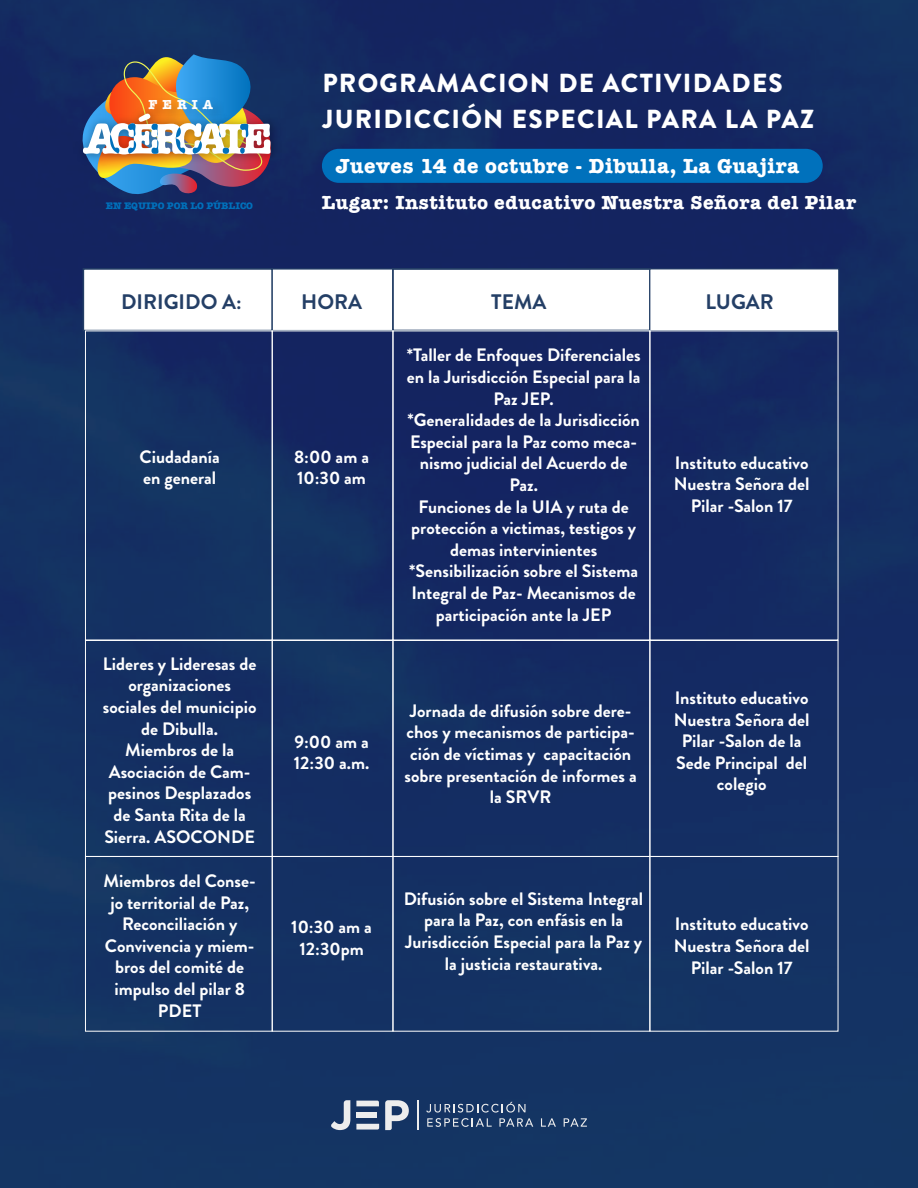
<style>
.page{position:relative;width:918px;height:1188px;background:#fff}
.page>*{position:absolute;margin:0;border:0;box-sizing:border-box;transform-origin:0 0}
.t1{font:900 26.1px/36.5px "Brandon Grotesque";letter-spacing:.05em;color:#fff}
.t2{font:700 21px "American Typewriter";letter-spacing:.03em;color:#fff}
.t3{font:700 21px "Brandon Grotesque";color:#243f66}
.t4{font:700 19.5px "American Typewriter";letter-spacing:.03em;color:#fff}
.t5{font:700 18px/21.6px "Brandon Grotesque";color:#fff;text-align:center}
.t6{font:700 13.35px "American Typewriter";letter-spacing:.4em;color:#fff;scale:.94 1}
.t7{font:700 9.75px "American Typewriter";color:#0071bc}
</style>
<div class="page">
<img style="left:0;top:0;width:918px;height:1188px">
<img style="left:30px;top:70px;width:297px;height:139px">
<img style="left:55px;top:54px;width:216px;height:142px">
<img style="left:139px;top:89px;width:101px;height:47px">
<div style="left:322px;top:149px;width:501px;height:34px;background:#0071bc;border-radius:17px"></div>
<svg style="left:331px;top:1100px;width:19px;height:30px"></svg>
<svg style="left:385px;top:1100px;width:24px;height:30px"></svg>
<svg style="left:356px;top:1101px;width:23px;height:5px"></svg>
<svg style="left:356px;top:1124px;width:23px;height:6px"></svg>
<div style="left:356px;top:1112px;width:21px;height:6px;background:#ededed"></div>
<svg style="left:426px;top:1102px;width:107px;height:25px;background:#3d577d"></svg>
<svg style="left:541px;top:1118px;width:15px;height:9px"></svg>
<svg style="left:564px;top:1118px;width:23px;height:9px"></svg>
<hr style="left:417px;top:1100px;width:1px;height:30px;background:#ededed">
<div style="left:83px;top:268px;width:190px;height:63px;background:#fff;border:2px solid #243f66"></div>
<div style="left:272px;top:268px;width:122px;height:63px;background:#fff;border:1px solid #243f66"></div>
<div style="left:392px;top:268px;width:259px;height:63px;background:#fff;border:2px solid #243f66"></div>
<div style="left:650px;top:269px;width:189px;height:62px;background:#fff"></div>
<div style="left:85px;top:331px;width:188px;height:309px;border:1px solid #fff"></div>
<div style="left:272px;top:331px;width:121px;height:309px;border:1px solid #fff"></div>
<div style="left:85px;top:640px;width:188px;height:217px;border:1px solid #fff"></div>
<div style="left:272px;top:640px;width:121px;height:217px;border:1px solid #fff"></div>
<div style="left:393px;top:640px;width:257px;height:217px;border:1px solid #fff"></div>
<div style="left:85px;top:856px;width:188px;height:176px;border:1px solid #fff"></div>
<div style="left:272px;top:856px;width:121px;height:176px;border:1px solid #fff"></div>
<div style="left:393px;top:856px;width:257px;height:176px;border:1px solid #fff"></div>
<p class="t6" style="left:148px;top:97px;width:70px">FERIA</p>
<p class="t7" style="left:106px;top:200px;width:149px">EN EQUIPO POR LO PÚBLICO</p>
<h1 class="t1" style="left:322px;top:65px;width:493px">PROGRAMACION DE ACTIVIDADES<br>JURIDICCIÓN ESPECIAL PARA LA PAZ</h1>
<p class="t2" style="left:335px;top:153px;width:465px">Jueves 14 de octubre - Dibulla, La Guajira</p>
<p class="t4" style="left:322px;top:190px;width:536px">Lugar: Instituto educativo Nuestra Señora del Pilar</p>
<p class="t3" style="left:121px;top:287px;width:122px">DIRIGIDO A:</p>
<p class="t3" style="left:301px;top:287px;width:62px">HORA</p>
<p class="t3" style="left:491px;top:287px;width:57px">TEMA</p>
<p class="t3" style="left:706px;top:287px;width:70px">LUGAR</p>
<p class="t5" style="left:140px;top:446px;width:82px;text-align:left">Ciudadanía en general</p>
<p class="t5" style="left:103px;top:653px;width:155px">Lideres y Lideresas de organizaciones sociales del municipio de Dibulla.<br>Miembros de la<br>Asociación de Cam&shy;pesinos Desplazados de Santa Rita de la<br>Sierra. ASOCONDE</p>
<p class="t5" style="left:104px;top:870px;width:154px">Miembros del Conse&shy;jo territorial de Paz,<br>Reconciliación y<br>Convivencia y miem&shy;bros del comité de impulso del pilar 8<br>PDET</p>
<p class="t5" style="left:294px;top:446px;width:76px;text-align:left">8:00 am a<br>10:30 am</p>
<p class="t5" style="left:294px;top:731px;width:77px;text-align:left">9:00 am a<br>12:30 a.m.</p>
<p class="t5" style="left:407px;top:345px;width:235px">*Taller de Enfoques Diferenciales en la Jurisdicción Especial para la<br>Paz JEP.<br>*Generalidades de la Jurisdicción<br>Especial para la Paz como meca&shy;nismo judicial del Acuerdo de<br>Paz.<br>Funciones de la UIA y ruta de protección a victimas, testigos y demas intervinientes *Sensibilización sobre el Sistema<br>Integral de Paz- Mecanismos de participación ante la JEP</p>
<p class="t5" style="left:405px;top:700px;width:234px">Jornada de difusión sobre dere&shy;chos y mecanismos de participa&shy;ción de víctimas y capacitación sobre presentación de informes a la SRVR</p>
<p class="t5" style="left:674px;top:452px;width:137px">Instituto educativo<br>Nuestra Señora del<br>Pilar -Salon 17</p>
<p class="t5" style="left:674px;top:687px;width:137px">Instituto educativo<br>Nuestra Señora del<br>Pilar -Salon de la<br>Sede Principal del colegio</p>
<p class="t5" style="left:291px;top:917px;width:82px">10:30 am a<br>12:30pm</p>
<p class="t5" style="left:404px;top:888px;width:241px">Difusión sobre el Sistema Integral para la Paz, con enfásis en la<br>Jurisdicción Especial para la Paz y la justicia restaurativa.</p>
<p class="t5" style="left:674px;top:914px;width:137px">Instituto educativo<br>Nuestra Señora del<br>Pilar -Salon 17</p>
</div>
